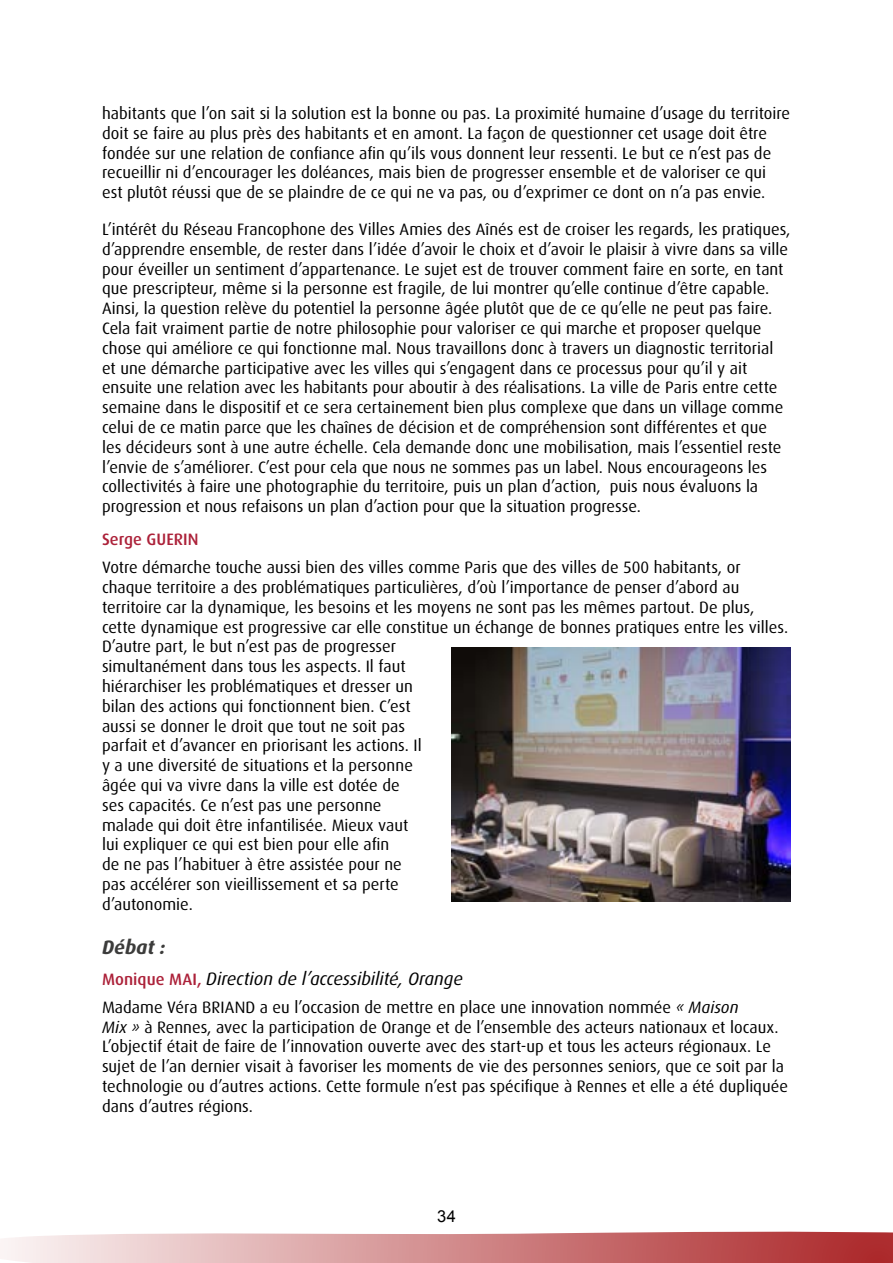
<style>
.page{position:relative;width:893px;height:1263px;background:#fff}
.page>*{position:absolute;margin:0;border:0;box-sizing:border-box;transform-origin:0 0}
.Débat__Projection__P{font:italic 700 19.5px "Dax OT";color:#3c3c3b}
.Intervenant{font:italic 18px "Dax OT";color:#000}
.Texte_courant{font:16.5px/19.8px "Dax OT";color:#000}
.Intervenant-2{font:500 16.5px "Dax OT";color:#ac2139}
.t1{font:16.5px "Arial";color:#000}
.s1{font-weight:500;font-style:normal;font-size:16.5px;color:#ac2139}
.s2{font-style:italic}
</style>
<div class="page">
<svg style="left:0;top:1231px;width:893px;height:32px;background:#d59394"></svg>
<img style="left:452px;top:647px;width:339px;height:254px">
<p class="Texte_courant" style="left:102px;top:104px;width:689px">habitants que l’on sait si la solution est la bonne ou pas. La proximité humaine d’usage du territoire doit se faire au plus près des habitants et en amont. La façon de questionner cet usage doit être fondée sur une relation de confiance afin qu’ils vous donnent leur ressenti. Le but ce n’est pas de recueillir ni d’encourager les doléances, mais bien de progresser ensemble et de valoriser ce qui est plutôt réussi que de se plaindre de ce qui ne va pas, ou d’exprimer ce dont on n’a pas envie.</p>
<p class="Texte_courant" style="left:102px;top:220px;width:690px">L’intérêt du Réseau Francophone des Villes Amies des Aînés est de croiser les regards, les pratiques, d’apprendre ensemble, de rester dans l’idée d’avoir le choix et d’avoir le plaisir à vivre dans sa ville pour éveiller un sentiment d’appartenance. Le sujet est de trouver comment faire en sorte, en tant que prescripteur, même si la personne est fragile, de lui montrer qu’elle continue d’être capable.<br>Ainsi, la question relève du potentiel la personne âgée plutôt que de ce qu’elle ne peut pas faire.<br>Cela fait vraiment partie de notre philosophie pour valoriser ce qui marche et proposer quelque chose qui améliore ce qui fonctionne mal. Nous travaillons donc à travers un diagnostic territorial et une démarche participative avec les villes qui s’engagent dans ce processus pour qu’il y ait ensuite une relation avec les habitants pour aboutir à des réalisations. La ville de Paris entre cette semaine dans le dispositif et ce sera certainement bien plus complexe que dans un village comme celui de ce matin parce que les chaînes de décision et de compréhension sont différentes et que<br>les décideurs sont à une autre échelle. Cela demande donc une mobilisation, mais l’essentiel reste l’envie de s’améliorer. C’est pour cela que nous ne sommes pas un label. Nous encourageons les collectivités à faire une photographie du territoire, puis un plan d’action, puis nous évaluons la progression et nous refaisons un plan d’action pour que la situation progresse.</p>
<p class="Intervenant-2" style="left:102px;top:530px;width:98px">Serge GUERIN</p>
<p class="Texte_courant" style="left:102px;top:558px;width:688px">Votre démarche touche aussi bien des villes comme Paris que des villes de 500 habitants, or chaque territoire a des problématiques particulières, d’où l’importance de penser d’abord au territoire car la dynamique, les besoins et les moyens ne sont pas les mêmes partout. De plus, cette dynamique est progressive car elle constitue un échange de bonnes pratiques entre les villes.<br>D’autre part, le but n’est pas de progresser<br>simultanément dans tous les aspects. Il faut<br>hiérarchiser les problématiques et dresser un<br>bilan des actions qui fonctionnent bien. C’est<br>aussi se donner le droit que tout ne soit pas<br>parfait et d’avancer en priorisant les actions. Il<br>y a une diversité de situations et la personne<br>âgée qui va vivre dans la ville est dotée de<br>ses capacités. Ce n’est pas une personne<br>malade qui doit être infantilisée. Mieux vaut<br>lui expliquer ce qui est bien pour elle afin<br>de ne pas l’habituer à être assistée pour ne<br>pas accélérer son vieillissement et sa perte<br>d’autonomie.</p>
<p class="Débat__Projection__P" style="left:102px;top:937px;width:65px">Débat :</p>
<p class="Intervenant" style="left:102px;top:968px;width:362px"><span class="s1">Monique MAI,</span> Direction de l’accessibilité, Orange</p>
<p class="Texte_courant" style="left:102px;top:997px;width:687px">Madame Véra BRIAND a eu l’occasion de mettre en place une innovation nommée <span class="s2">« Maison<br>Mix »</span> à Rennes, avec la participation de Orange et de l’ensemble des acteurs nationaux et locaux.<br>L’objectif était de faire de l’innovation ouverte avec des start-up et tous les acteurs régionaux. Le sujet de l’an dernier visait à favoriser les moments de vie des personnes seniors, que ce soit par la technologie ou d’autres actions. Cette formule n’est pas spécifique à Rennes et elle a été dupliquée dans d’autres régions.</p>
<p class="t1" style="left:437px;top:1205px;width:20px">34</p>
</div>
